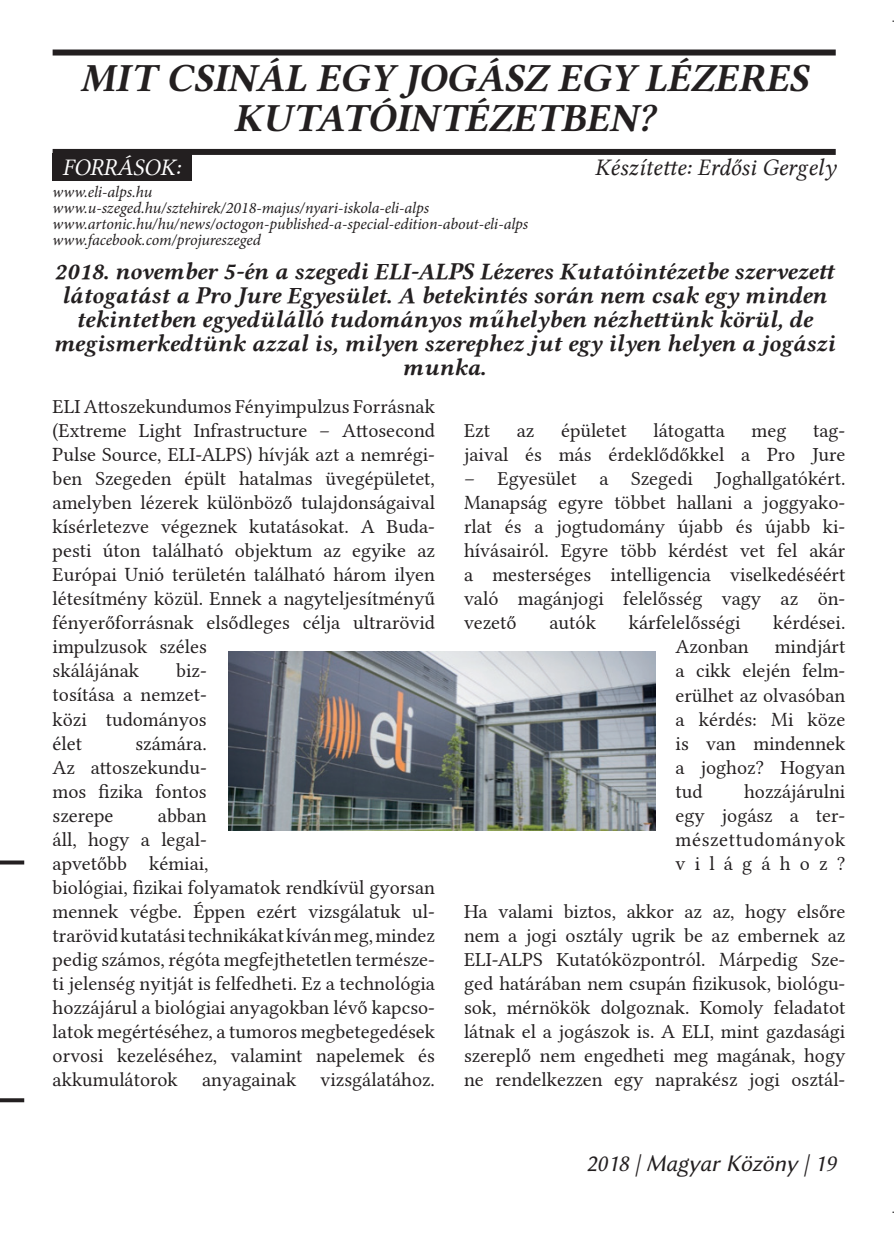
<style>
.page{position:relative;width:894px;height:1238px;background:#fff}
.page>*{position:absolute;margin:0;border:0;box-sizing:border-box;transform-origin:0 0}
.t1{font:40px/40px "Lin Libertine BI2";letter-spacing:.005em;color:#231f20;text-align:center}
.t2{font:24px/24px "Lin Libertine BI";color:#231f20;text-align:center}
.t3{font:24px "Lin Libertine I";color:#231f20}
.t4{font:24px "Lin Biolinum I";color:#231f20}
.t5{font:24px "Lin Libertine I";letter-spacing:.005em;color:#fff}
.t6{font:24px "Lin Libertine BI2";color:#231f20}
.t7{font:20px/24px "Lin Libertine";color:#231f20;text-align:justify}
.t8{font:20px/24px "Lin Libertine 2";color:#231f20;text-align:justify}
.t9{font:20px "Lin Libertine 2";letter-spacing:.035em;color:#231f20}
.t10{font:20px "Lin Libertine";letter-spacing:.46em;color:#231f20}
.t11{font:italic 16px/16px "Minion Pro";letter-spacing:-.01em;color:#231f20}
</style>
<div class="page">
<svg style="left:0;top:860px;width:24px;height:4px"></svg>
<svg style="left:0;top:1098px;width:24px;height:4px"></svg>
<div style="left:53px;top:149px;width:782px;height:6px;background:#231f20"></div>
<div style="left:53px;top:154px;width:138px;height:27px;background:#231f20"></div>
<div style="left:53px;top:50px;width:782px;height:6px;background:#231f20"></div>
<img style="left:228px;top:651px;width:427px;height:179px">
<h1 class="t1" style="left:80px;top:57px;width:728px">MIT CSINÁL EGY JOGÁSZ EGY LÉZERES<br>KUTATÓINTÉZETBEN?</h1>
<p class="t5" style="left:63px;top:154px;width:119px">FORRÁSOK:</p>
<p class="t3" style="left:594px;top:153px;width:242px">Készítette: Erdősi Gergely</p>
<p class="t11" style="left:53px;top:184px;width:477px">www.eli-alps.hu www.u-szeged.hu/sztehirek/2018-majus/nyari-iskola-eli-alps www.artonic.hu/hu/news/octogon-published-a-special-edition-about-eli-alps www.facebook.com/projureszeged</p>
<p class="t2" style="left:53px;top:259px;width:783px">2018. november 5-én a szegedi ELI-ALPS Lézeres Kutatóintézetbe szervezett látogatást a Pro Jure Egyesület. A betekintés során nem csak egy minden tekintetben egyedülálló tudományos műhelyben nézhettünk körül, de megismerkedtünk azzal is, milyen szerephez jut egy ilyen helyen a jogászi</p>
<p class="t6" style="left:402px;top:351px;width:85px">munka.</p>
<p class="t7" style="left:53px;top:393px;width:384px">ELI Attoszekundumos Fényimpulzus Forrásnak (Extreme Light Infrastructure – Attosecond Pulse Source, ELI-ALPS) hívják azt a nemrégi&shy;ben Szegeden épült hatalmas üvegépületet, amelyben lézerek különböző tulajdonságaival kísérletezve végeznek kutatásokat. A Buda&shy;pesti úton található objektum az egyike az Európai Unió területén található három ilyen létesítmény közül. Ennek a nagyteljesítményű fényerőforrásnak elsődleges célja ultrarövid</p>
<p class="t8" style="left:53px;top:633px;width:156px">impulzusok széles</p>
<p class="t7" style="left:53px;top:657px;width:88px">skálájának</p>
<p class="t7" style="left:464px;top:417px;width:27px">Ezt</p>
<p class="t7" style="left:516px;top:417px;width:19px">az</p>
<p class="t7" style="left:561px;top:417px;width:67px">épületet</p>
<p class="t7" style="left:653px;top:417px;width:73px">látogatta</p>
<p class="t7" style="left:751px;top:417px;width:36px">meg</p>
<p class="t7" style="left:464px;top:417px;width:382px;text-align:right">tag-<br>jaival és más érdeklődőkkel a Pro Jure</p>
<p class="t7" style="left:464px;top:465px;width:383px">– Egyesület a Szegedi Joghallgatókért.<br>Manapság egyre többet hallani a joggyako&shy;rlat és a jogtudomány újabb és újabb ki&shy;hívásairól. Egyre több kérdést vet fel akár</p>
<p class="t8" style="left:464px;top:561px;width:383px">a mesterséges intelligencia viselkedéséért</p>
<p class="t7" style="left:464px;top:585px;width:382px">való magánjogi felelősség vagy az ön&shy;vezető</p>
<p class="t7" style="left:549px;top:609px;width:48px">autók</p>
<p class="t7" style="left:628px;top:609px;width:113px">kárfelelősségi</p>
<p class="t7" style="left:773px;top:609px;width:74px">kérdései.</p>
<p class="t7" style="left:675px;top:633px;width:75px">Azonban</p>
<p class="t7" style="left:675px;top:633px;width:171px;text-indent:99px">mindjárt a cikk elején felm&shy;erülhet az olvasóban a kérdés: Mi köze</p>
<p class="t8" style="left:675px;top:729px;width:171px">is van mindennek</p>
<p class="t7" style="left:675px;top:753px;width:171px">a joghoz? Hogyan tud</p>
<p class="t7" style="left:53px;top:657px;width:156px;text-indent:123px">biz&shy;tosítása a nemzet&shy;közi tudományos</p>
<p class="t8" style="left:53px;top:729px;width:31px">élet</p>
<p class="t8" style="left:135px;top:729px;width:73px">számára.</p>
<p class="t7" style="left:53px;top:753px;width:156px">Az attoszekundu&shy;mos fizika fontos</p>
<p class="t8" style="left:53px;top:801px;width:62px">szerepe</p>
<p class="t8" style="left:158px;top:801px;width:50px">abban</p>
<p class="t7" style="left:53px;top:825px;width:384px;text-align:left">áll, hogy a legal-<br>apvetőbb kémiai,<br>biológiai, fizikai folyamatok rendkívül gyorsan mennek végbe. Éppen ezért vizsgálatuk ul&shy;trarövid kutatási technikákat kíván meg, mindez pedig számos, régóta megfejthetetlen természe&shy;ti jelenség nyitját is felfedheti. Ez a technológia hozzájárul a biológiai anyagokban lévő kapcso-</p>
<p class="t8" style="left:53px;top:1017px;width:384px">latok megértéséhez, a tumoros megbetegedések orvosi kezeléséhez, valamint napelemek és akkumulátorok anyagainak vizsgálatához.</p>
<p class="t7" style="left:675px;top:777px;width:171px;text-align:right">hozzájárulni<br>egy jogász a ter-</p>
<p class="t9" style="left:675px;top:823px;width:171px">mészettudományok</p>
<p class="t10" style="left:675px;top:847px;width:171px">világához?</p>
<p class="t7" style="left:464px;top:897px;width:383px">Ha valami biztos, akkor az az, hogy elsőre nem a jogi osztály ugrik be az embernek az ELI-ALPS Kutatóközpontról. Márpedig Sze&shy;ged határában nem csupán fizikusok, biológu&shy;sok, mérnökök dolgoznak. Komoly feladatot látnak el a jogászok is. A ELI, mint gazdasági szereplő nem engedheti meg magának, hogy ne rendelkezzen egy naprakész jogi osztál-</p>
<p class="t4" style="left:585px;top:1149px;width:251px">2018 | Magyar Közöny | 19</p>
</div>
